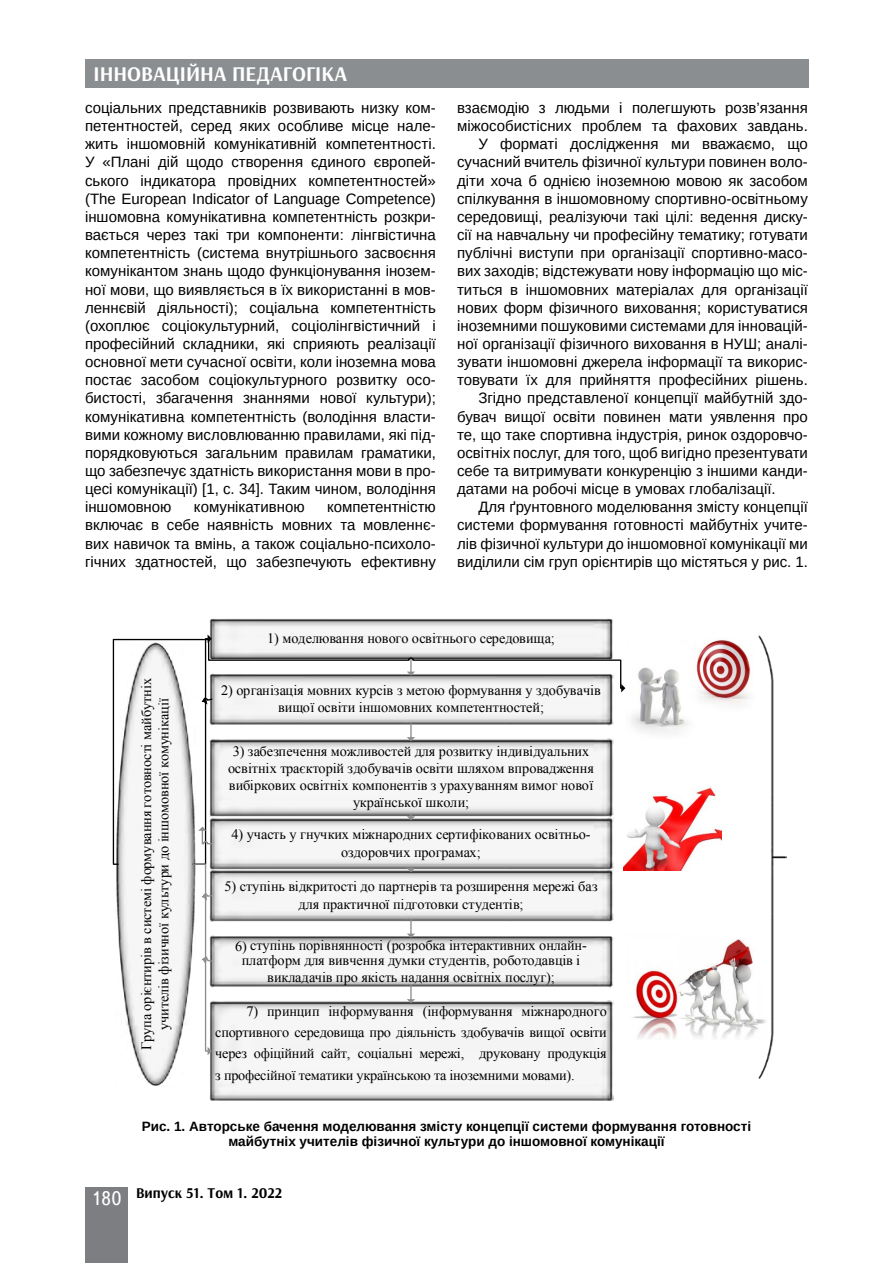
<style>
.page{position:relative;width:893px;height:1263px;background:#fff}
.page>*{position:absolute;margin:0;border:0;box-sizing:border-box;transform-origin:0 0}
.t1{font:700 21px "Arsenal";color:#fff}
.t2{font:15px/18.1px "Arimo";color:#000;text-align:justify}
.t3{font:700 15px "Arsenal";color:#000}
.t4{font:14.25px/17.2px "Times New Roman";letter-spacing:-.015em;color:#000;text-align:center}
.t5{font:700 13.5px/15px "Arimo";color:#000;text-align:center}
.s1{font-family:"Ukrainian Text";font-weight:400;font-size:19.5px;color:#fff}
</style>
<div class="page">
<div style="left:85px;top:59px;width:723px;height:29px;background:#8b8e90"></div>
<div style="left:85px;top:1186px;width:43px;height:76px;background:#7d7e81"></div>
<img style="left:116px;top:865px;width:76px;height:221px">
<img style="left:209px;top:619px;width:404px;height:19px">
<img style="left:213px;top:865px;width:400px;height:56px">
<img style="left:213px;top:871px;width:398px;height:50px">
<img style="left:213px;top:935px;width:400px;height:52px">
<img style="left:210px;top:1001px;width:403px;height:99px">
<svg style="left:407px;top:867px;width:8px;height:5px"></svg>
<svg style="left:407px;top:919px;width:8px;height:19px"></svg>
<svg style="left:407px;top:984px;width:8px;height:19px"></svg>
<svg style="left:192px;top:634px;width:21px;height:421px"></svg>
<svg style="left:623px;top:787px;width:99px;height:84px"></svg>
<svg style="left:633px;top:938px;width:124px;height:101px"></svg>
<svg style="left:625px;top:640px;width:126px;height:94px"></svg>
<img style="left:757px;top:635px;width:29px;height:444px">
<svg style="left:112px;top:638px;width:510px;height:227px"></svg>
<svg style="left:621px;top:684px;width:4px;height:8px"></svg>
<h1 class="t1" style="left:94px;top:61px;width:255px">ІННОВАЦІЙНА ПЕДАГОГІКА</h1>
<p class="t2" style="left:85px;top:99px;width:352px">соціальних представників розвивають низку ком&shy;петентностей, серед яких особливе місце нале&shy;жить іншомовній комунікативній компетентності.<br>У «Плані дій щодо створення єдиного європей&shy;ського індикатора провідних компетентностей» (The European Indicator of Language Competence) іншомовна комунікативна компетентність розкри&shy;вається через такі три компоненти: лінгвістична компетентність (система внутрішнього засвоєння комунікантом знань щодо функціонування інозем&shy;ної мови, що виявляється в їх використанні в мов&shy;леннєвій діяльності); соціальна компетентність (охоплює соціокультурний, соціолінгвістичний і професійний складники, які сприяють реалізації основної мети сучасної освіти, коли іноземна мова постає засобом соціокультурного розвитку осо&shy;бистості, збагачення знаннями нової культури); комунікативна компетентність (володіння власти&shy;вими кожному висловлюванню правилами, які під&shy;порядковуються загальним правилам граматики, що забезпечує здатність використання мови в про&shy;цесі комунікації) [1, с. 34]. Таким чином, володіння іншомовною</p>
<p class="t2" style="left:85px;top:498px;width:352px;text-indent:242px">компетентністю включає в себе наявність мовних та мовленнє&shy;вих навичок та вмінь, а також соціально-психоло&shy;гічних здатностей, що забезпечують ефективну</p>
<p class="t2" style="left:194px;top:498px;width:112px">комунікативною</p>
<p class="t2" style="left:457px;top:99px;width:352px">взаємодію з людьми і полегшують розв’язання</p>
<p class="t2" style="left:457px;top:117px;width:352px">міжособистісних проблем та фахових завдань.</p>
<p class="t2" style="left:478px;top:135px;width:331px">У форматі дослідження ми вважаємо, що</p>
<p class="t2" style="left:457px;top:153px;width:352px">сучасний вчитель фізичної культури повинен воло-</p>
<p class="t2" style="left:457px;top:171px;width:352px">діти хоча б однією іноземною мовою як засобом</p>
<p class="t2" style="left:457px;top:190px;width:352px">спілкування в іншомовному спортивно-освітньому</p>
<p class="t2" style="left:457px;top:208px;width:352px">середовищі, реалізуючи такі цілі: ведення диску-</p>
<p class="t2" style="left:457px;top:226px;width:352px">сії на навчальну чи професійну тематику; готувати</p>
<p class="t2" style="left:457px;top:244px;width:352px">публічні виступи при організації спортивно-масо-</p>
<p class="t2" style="left:457px;top:262px;width:352px">вих заходів; відстежувати нову інформацію що міс-</p>
<p class="t2" style="left:457px;top:280px;width:352px">титься в іншомовних матеріалах для організації</p>
<p class="t2" style="left:457px;top:298px;width:352px">нових форм фізичного виховання; користуватися</p>
<p class="t2" style="left:457px;top:317px;width:352px">іноземними пошуковими системами для інновацій-</p>
<p class="t2" style="left:457px;top:335px;width:352px">ної організації фізичного виховання в НУШ; аналі-</p>
<p class="t2" style="left:457px;top:353px;width:352px">зувати іншомовні джерела інформації та викорис-</p>
<p class="t2" style="left:457px;top:371px;width:352px">товувати їх для прийняття професійних рішень.</p>
<p class="t2" style="left:478px;top:389px;width:331px">Згідно представленої концепції майбутній здо-</p>
<p class="t2" style="left:457px;top:407px;width:352px">бувач вищої освіти повинен мати уявлення про</p>
<p class="t2" style="left:457px;top:426px;width:352px">те, що таке спортивна індустрія, ринок оздоровчо-</p>
<p class="t2" style="left:457px;top:444px;width:352px">освітніх послуг, для того, щоб вигідно презентувати</p>
<p class="t2" style="left:457px;top:462px;width:352px">себе та витримувати конкуренцію з іншими канди-</p>
<p class="t2" style="left:457px;top:480px;width:320px">датами на робочі місце в умовах глобалізації.</p>
<p class="t2" style="left:478px;top:498px;width:331px">Для ґрунтовного моделювання змісту концепції</p>
<p class="t2" style="left:457px;top:516px;width:352px">системи формування готовності майбутніх учите-</p>
<p class="t2" style="left:457px;top:534px;width:352px">лів фізичної культури до іншомовної комунікації ми</p>
<p class="t2" style="left:457px;top:553px;width:352px">виділили сім груп орієнтирів що містяться у рис. 1.</p>
<p class="t4" style="left:138px;top:1050px;width:374px;rotate:-90deg">Група орієнтирів в системі формування готовності майбутніх учителів фізичної культури до іншомовної комунікації</p>
<p class="t4" style="left:267px;top:629px;width:289px">1) моделювання нового освітнього середовища;</p>
<p class="t4" style="left:221px;top:681px;width:381px">2) організація мовних курсів з метою формування у здобувачів вищої освіти іншомовних компетентностей;</p>
<p class="t4" style="left:228px;top:743px;width:368px">3) забезпечення можливостей для розвитку індивідуальних освітніх траєкторій здобувачів освіти шляхом впровадження вибіркових освітніх компонентів з урахуванням вимог нової української школи;</p>
<p class="t4" style="left:232px;top:826px;width:360px">4) участь у гнучких міжнародних сертифікованих освітньо&shy;оздоровчих програмах;</p>
<p class="t4" style="left:225px;top:878px;width:375px">5) ступінь відкритості до партнерів та розширення мережі баз для практичної підготовки студентів;</p>
<p class="t4" style="left:235px;top:937px;width:353px;line-height:15.5px">6) ступінь порівнянності (розробка інтерактивних онлайн&shy;платформ для вивчення думки студентів, роботодавців і</p>
<p class="t4" style="left:267px;top:969px;width:289px">викладачів про якість надання освітніх послуг);</p>
<p class="t4" style="left:215px;top:1000px;width:393px;line-height:21.1px;text-align:justify;text-indent:31px">7) принцип інформування (інформування міжнародного спортивного середовища про діяльність здобувачів вищої освіти через офіційний сайт, соціальні мережі, друковану продукція з професійної тематики українською та іноземними мовами).</p>
<p class="t5" style="left:142px;top:1119px;width:611px">Рис. 1. Авторське бачення моделювання змісту концепції системи формування готовності майбутніх учителів фізичної культури до іншомовної комунікації</p>
<p class="t3" style="left:91px;top:1183px;width:192px"><span class="s1">180</span> Випуск 51. Том 1. 2022</p>
</div>
